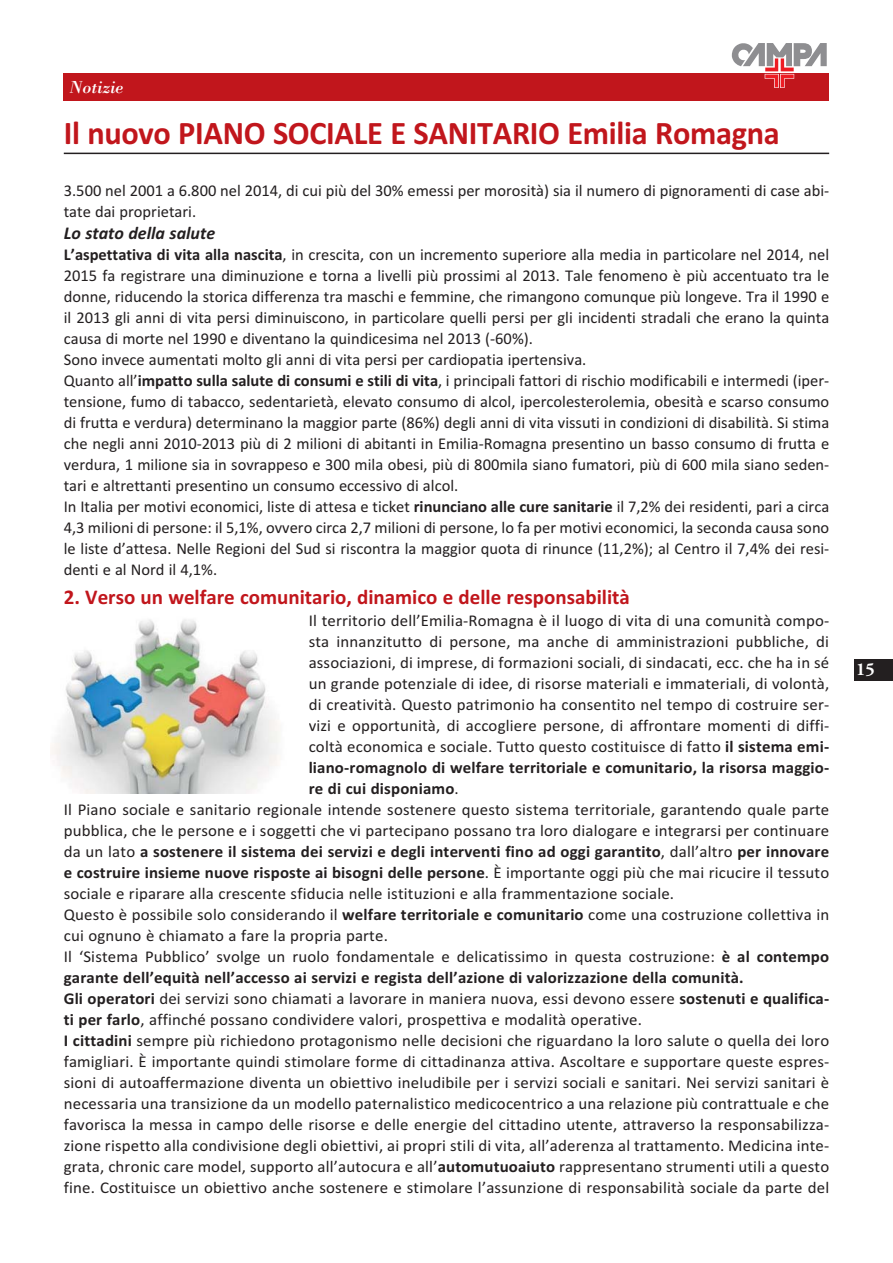
<style>
.page{position:relative;width:893px;height:1263px;background:#fff}
.page>*{position:absolute;margin:0;border:0;box-sizing:border-box;transform-origin:0 0}
.t1{font:33px "Calibri Bold OTF";letter-spacing:-.01em;color:#c1161c}
.t2{font:700 21px "Calibri";color:#c1161c}
.t3{font:italic 700 18px "Calibri";color:#231f20}
.t4{font:italic 18px "Bodoni Std";color:#fff}
.t5{font:700 18px "Adobe Garamond Pro";color:#fff}
.t6{font:16.5px/21px "Calibri";letter-spacing:.01em;color:#231f20}
.t7{font:700 16.5px "Calibri";letter-spacing:.01em;color:#231f20}
.s1{font-weight:700}
.s2{font-weight:400}
</style>
<div class="page">
<div style="left:64px;top:73px;width:765px;height:27px;background:#c1161c"></div>
<svg style="left:732px;top:43px;width:95px;height:45px"></svg>
<div style="left:855px;top:659px;width:38px;height:21px;background:#231f20"></div>
<hr style="left:64px;top:153px;width:765px;height:1px;background:#231f20">
<img style="left:51px;top:619px;width:229px;height:174px">
<p class="t4" style="left:70px;top:80px;width:55px">Notizie</p>
<h1 class="t1" style="left:64px;top:121px;width:717px">Il nuovo PIANO SOCIALE E SANITARIO Emilia Romagna</h1>
<p class="t6" style="left:64px;top:181px;width:767px">3.500 nel 2001 a 6.800 nel 2014, di cui più del 30% emessi per morosità) sia il numero di pignoramenti di case abi&shy;tate dai proprietari.</p>
<p class="t3" style="left:64px;top:227px;width:153px">Lo stato della salute</p>
<p class="t6" style="left:64px;top:246px;width:767px"><span class="s1">L’aspettativa di vita alla nascita</span>, in crescita, con un incremento superiore alla media in particolare nel 2014, nel 2015 fa registrare una diminuzione e torna a livelli più prossimi al 2013. Tale fenomeno è più accentuato tra le donne, riducendo la storica differenza tra maschi e femmine, che rimangono comunque più longeve. Tra il 1990 e il 2013 gli anni di vita persi diminuiscono, in particolare quelli persi per gli incidenti stradali che erano la quinta causa di morte nel 1990 e diventano la quindicesima nel 2013 (-60%).<br>Sono invece aumentati molto gli anni di vita persi per cardiopatia ipertensiva.<br>Quanto all’<span class="s1">impatto sulla salute di consumi e stili di vita</span>, i principali fattori di rischio modificabili e intermedi (iper&shy;tensione, fumo di tabacco, sedentarietà, elevato consumo di alcol, ipercolesterolemia, obesità e scarso consumo di frutta e verdura) determinano la maggior parte (86%) degli anni di vita vissuti in condizioni di disabilità. Si stima che negli anni 2010-2013 più di 2 milioni di abitanti in Emilia-Romagna presentino un basso consumo di frutta e verdura, 1 milione sia in sovrappeso e 300 mila obesi, più di 800mila siano fumatori, più di 600 mila siano seden&shy;tari e altrettanti presentino un consumo eccessivo di alcol.<br>In Italia per motivi economici, liste di attesa e ticket <span class="s1">rinunciano alle cure sanitarie</span> il 7,2% dei residenti, pari a circa 4,3 milioni di persone: il 5,1%, ovvero circa 2,7 milioni di persone, lo fa per motivi economici, la seconda causa sono le liste d’attesa. Nelle Regioni del Sud si riscontra la maggior quota di rinunce (11,2%); al Centro il 7,4% dei resi&shy;denti e al Nord il 4,1%.</p>
<p class="t2" style="left:64px;top:590px;width:568px">2. Verso un welfare comunitario, dinamico e delle responsabilità</p>
<p class="t6" style="left:309px;top:611px;width:522px">Il territorio dell’Emilia-Romagna è il luogo di vita di una comunità compo-</p>
<p class="t6" style="left:309px;top:632px;width:522px">sta innanzitutto di persone, ma anche di amministrazioni pubbliche, di</p>
<p class="t6" style="left:309px;top:653px;width:522px">associazioni, di imprese, di formazioni sociali, di sindacati, ecc. che ha in sé</p>
<p class="t6" style="left:309px;top:674px;width:522px">un grande potenziale di idee, di risorse materiali e immateriali, di volontà,</p>
<p class="t6" style="left:309px;top:695px;width:522px">di creatività. Questo patrimonio ha consentito nel tempo di costruire ser-</p>
<p class="t6" style="left:309px;top:716px;width:522px">vizi e opportunità, di accogliere persone, di affrontare momenti di diffi-</p>
<p class="t6" style="left:309px;top:737px;width:522px">coltà economica e sociale. Tutto questo costituisce di fatto <span class="s1">il sistema emi-</span></p>
<p class="t7" style="left:309px;top:762px;width:522px">liano-romagnolo di welfare territoriale e comunitario, la risorsa maggio-</p>
<p class="t7" style="left:309px;top:783px;width:152px">re di cui disponiamo<span class="s2">.</span></p>
<p class="t6" style="left:64px;top:800px;width:767px">Il Piano sociale e sanitario regionale intende sostenere questo sistema territoriale, garantendo quale parte</p>
<p class="t6" style="left:64px;top:821px;width:767px">pubblica, che le persone e i soggetti che vi partecipano possano tra loro dialogare e integrarsi per continuare</p>
<p class="t7" style="left:64px;top:846px;width:767px"><span class="s2">da un lato</span> a sostenere il sistema dei servizi e degli interventi fino ad oggi garantito<span class="s2">, dall’altro</span> per innovare</p>
<p class="t7" style="left:64px;top:867px;width:767px">e costruire insieme nuove risposte ai bisogni delle persone<span class="s2">. È importante oggi più che mai ricucire il tessuto</span></p>
<p class="t6" style="left:64px;top:884px;width:612px">sociale e riparare alla crescente sfiducia nelle istituzioni e alla frammentazione sociale.</p>
<p class="t6" style="left:64px;top:905px;width:767px">Questo è possibile solo considerando il <span class="s1">welfare territoriale e comunitario</span> come una costruzione collettiva in</p>
<p class="t6" style="left:64px;top:926px;width:326px">cui ognuno è chiamato a fare la propria parte.</p>
<p class="t6" style="left:64px;top:947px;width:767px">Il ‘Sistema Pubblico’ svolge un ruolo fondamentale e delicatissimo in questa costruzione: <span class="s1">è al contempo</span></p>
<p class="t7" style="left:64px;top:972px;width:681px">garante dell’equità nell’accesso ai servizi e regista dell’azione di valorizzazione della comunità.</p>
<p class="t6" style="left:64px;top:989px;width:767px"><span class="s1">Gli operatori</span> dei servizi sono chiamati a lavorare in maniera nuova, essi devono essere <span class="s1">sostenuti e qualifica-</span></p>
<p class="t6" style="left:64px;top:1010px;width:580px"><span class="s1">ti per farlo</span>, affinché possano condividere valori, prospettiva e modalità operative.</p>
<p class="t6" style="left:64px;top:1031px;width:767px"><span class="s1">I cittadini</span> sempre più richiedono protagonismo nelle decisioni che riguardano la loro salute o quella dei loro</p>
<p class="t6" style="left:64px;top:1052px;width:767px">famigliari. È importante quindi stimolare forme di cittadinanza attiva. Ascoltare e supportare queste espres-</p>
<p class="t6" style="left:64px;top:1073px;width:767px">sioni di autoaffermazione diventa un obiettivo ineludibile per i servizi sociali e sanitari. Nei servizi sanitari è</p>
<p class="t6" style="left:64px;top:1094px;width:767px">necessaria una transizione da un modello paternalistico medicocentrico a una relazione più contrattuale e che</p>
<p class="t6" style="left:64px;top:1115px;width:767px">favorisca la messa in campo delle risorse e delle energie del cittadino utente, attraverso la responsabilizza-</p>
<p class="t6" style="left:64px;top:1136px;width:767px">zione rispetto alla condivisione degli obiettivi, ai propri stili di vita, all’aderenza al trattamento. Medicina inte-</p>
<p class="t6" style="left:64px;top:1157px;width:767px">grata, chronic care model, supporto all’autocura e all’<span class="s1">automutuoaiuto</span> rappresentano strumenti utili a questo</p>
<p class="t6" style="left:64px;top:1178px;width:767px">fine. Costituisce un obiettivo anche sostenere e stimolare l’assunzione di responsabilità sociale da parte del</p>
<p class="t5" style="left:856px;top:658px;width:20px">15</p>
</div>
